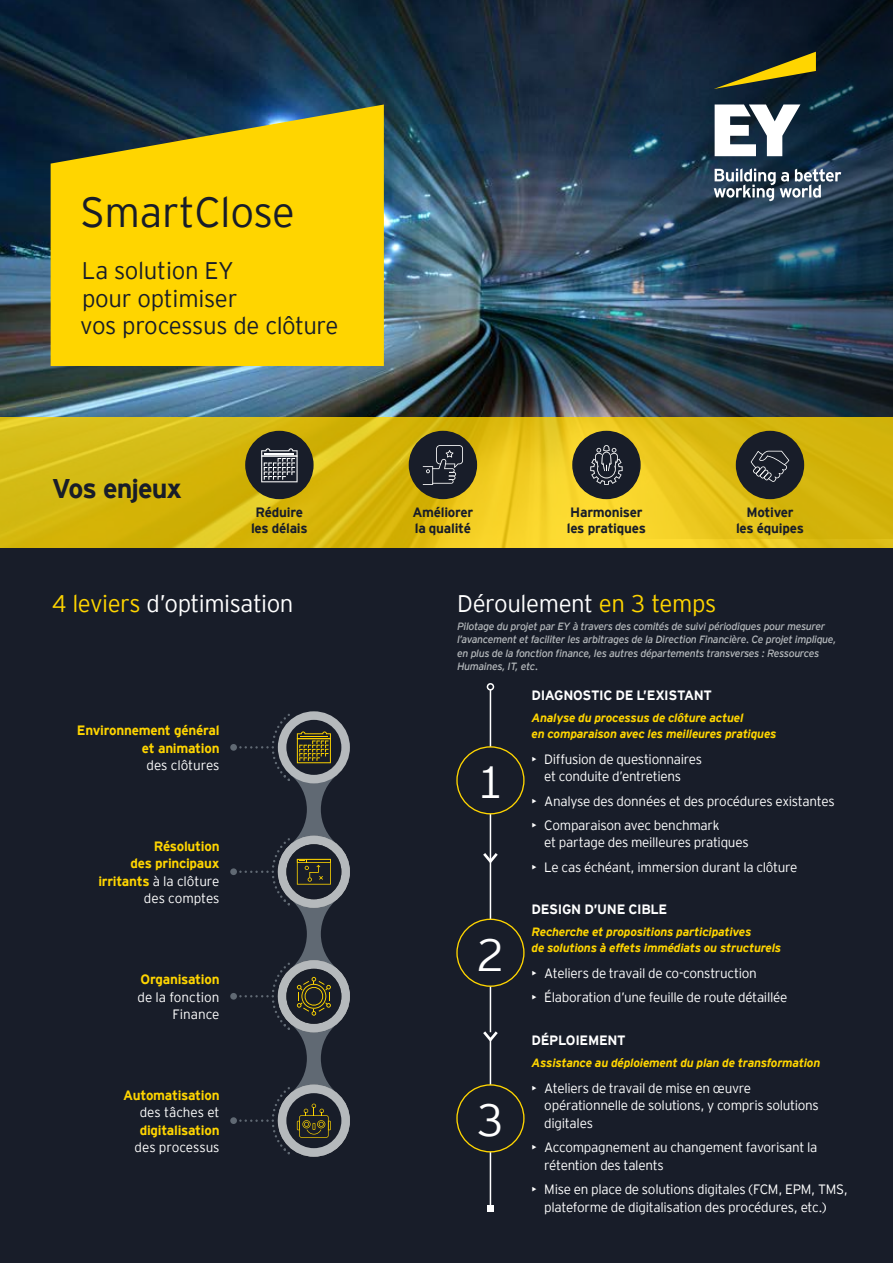
<style>
.page{position:relative;width:893px;height:1263px;background:#fff}
.page>*{position:absolute;margin:0;border:0;box-sizing:border-box;transform-origin:0 0}
.t1{font:300 45px "EY Interstate";color:#fff}
.t2{font:300 42px "EY Interstate";letter-spacing:-.01em;color:#181d29}
.t3{font:700 27px "EY Interstate";letter-spacing:-.035em;color:#181d29}
.t4{font:300 24px/27.6px "EY Interstate";letter-spacing:-.01em;color:#181d29}
.t5{font:300 24px "EY Interstate";letter-spacing:-.02em;color:#fff}
.t6{font:300 13.5px/17.5px "EY Interstate";letter-spacing:-.02em;color:#fff}
.t7{font:700 13.5px/17.5px "EY Interstate";letter-spacing:-.02em;color:#ffd500;text-align:right}
.t8{font:700 13.5px/16.5px "EY Interstate";letter-spacing:-.02em;color:#181d29}
.t9{font:700 13.5px "EY Interstate";letter-spacing:-.025em;color:#fff}
.t10{font:300 13.5px/17.5px "EY Interstate";color:#fff;text-align:right}
.t11{font:italic 700 12px/15.6px "EY Interstate";letter-spacing:-.02em;color:#ffd500}
.t12{font:italic 10.5px/13.5px "EY Interstate";letter-spacing:-.03em;color:#b5b9bc}
.s1{color:#ffd500}
.s2{font-weight:300;color:#fff}
</style>
<div class="page">
<img style="left:0;top:0;width:620px;height:417px">
<svg style="left:620px;top:0;width:273px;height:417px"></svg>
<svg style="left:0;top:417px;width:893px;height:132px"></svg>
<svg style="left:51px;top:104px;width:333px;height:262px;fill:#ffd500"></svg>
<svg style="left:714px;top:52px;width:102px;height:37px"></svg>
<svg style="left:714px;top:104px;width:127px;height:97px"></svg>
<div style="left:0;top:549px;width:893px;height:714px;background:#181d29"></div>
<div style="left:573px;top:431px;width:67px;height:67px;background:#181d29;border-radius:50%"></div>
<div style="left:572px;top:431px;width:69px;height:68px;border:2px solid #181d29;border-radius:50%"></div>
<svg style="left:590px;top:445px;width:33px;height:40px"></svg>
<div style="left:736px;top:431px;width:67px;height:67px;background:#181d29;border-radius:50%"></div>
<div style="left:736px;top:431px;width:68px;height:68px;border:2px solid #181d29;border-radius:50%"></div>
<svg style="left:751px;top:451px;width:38px;height:31px"></svg>
<div style="left:246px;top:431px;width:67px;height:67px;background:#181d29;border-radius:50%"></div>
<div style="left:245px;top:431px;width:69px;height:68px;border:2px solid #181d29;border-radius:50%"></div>
<svg style="left:261px;top:448px;width:37px;height:34px"></svg>
<div style="left:409px;top:431px;width:67px;height:67px;background:#181d29;border-radius:50%"></div>
<div style="left:409px;top:431px;width:68px;height:68px;border:2px solid #181d29;border-radius:50%"></div>
<svg style="left:423px;top:445px;width:40px;height:40px"></svg>
<svg style="left:483px;top:850px;width:15px;height:15px"></svg>
<hr style="left:490px;top:690px;width:1px;height:519px;background:#fff">
<div style="left:487px;top:683px;width:7px;height:7px;border:2px solid #fff;border-radius:50%"></div>
<svg style="left:487px;top:1206px;width:6px;height:6px"></svg>
<svg style="left:483px;top:1028px;width:15px;height:16px"></svg>
<div style="left:457px;top:747px;width:67px;height:67px;background:#181d29;border-radius:50%"></div>
<div style="left:456px;top:746px;width:69px;height:68px;border:1px solid #ffd500;border-radius:50%"></div>
<div style="left:457px;top:919px;width:67px;height:67px;background:#181d29;border-radius:50%"></div>
<div style="left:456px;top:919px;width:69px;height:68px;border:1px solid #ffd500;border-radius:50%"></div>
<div style="left:457px;top:1085px;width:67px;height:67px;background:#181d29;border-radius:50%"></div>
<div style="left:456px;top:1084px;width:69px;height:68px;border:1px solid #ffd500;border-radius:50%"></div>
<svg style="left:278px;top:836px;width:72px;height:72px"></svg>
<div style="left:230px;top:868px;width:7px;height:7px;background:#606973;border-radius:50%"></div>
<svg style="left:278px;top:711px;width:72px;height:72px"></svg>
<div style="left:230px;top:744px;width:7px;height:7px;background:#606973;border-radius:50%"></div>
<svg style="left:278px;top:960px;width:72px;height:72px"></svg>
<div style="left:230px;top:993px;width:7px;height:7px;background:#606973;border-radius:50%"></div>
<svg style="left:278px;top:1084px;width:72px;height:73px"></svg>
<div style="left:230px;top:1117px;width:7px;height:7px;background:#606973;border-radius:50%"></div>
<svg style="left:239px;top:713px;width:99px;height:441px"></svg>
<h2 class="t2" style="left:80px;top:183px;width:216px">SmartClose</h2>
<h3 class="t4" style="left:80px;top:255px;width:260px">La solution EY<br>pour optimiser<br>vos processus de clôture</h3>
<h3 class="t3" style="left:52px;top:469px;width:132px">Vos enjeux</h3>
<p class="t8" style="left:251px;top:503px;width:58px;text-align:center">Réduire les délais</p>
<p class="t8" style="left:412px;top:503px;width:62px">Améliorer la qualité</p>
<p class="t8" style="left:567px;top:503px;width:81px">Harmoniser les pratiques</p>
<p class="t8" style="left:736px;top:503px;width:69px;text-align:center">Motiver les équipes</p>
<h3 class="t5" style="left:52px;top:587px;width:243px"><span class="s1">4 leviers</span> d’optimisation</h3>
<p class="t7" style="left:77px;top:721px;width:144px">Environnement général et animation</p>
<p class="t6" style="left:146px;top:756px;width:75px">des clôtures</p>
<p class="t7" style="left:98px;top:836px;width:123px">Résolution<br>des principaux irritants <span class="s2">à la clôture des comptes</span></p>
<p class="t7" style="left:141px;top:970px;width:81px">Organisation</p>
<p class="t10" style="left:137px;top:987px;width:84px">de la fonction<br>Finance</p>
<p class="t7" style="left:123px;top:1085px;width:98px">Automatisation</p>
<p class="t6" style="left:140px;top:1103px;width:81px">des tâches et</p>
<p class="t7" style="left:140px;top:1120px;width:81px">digitalisation</p>
<p class="t6" style="left:135px;top:1138px;width:87px">des processus</p>
<h3 class="t5" style="left:457px;top:587px;width:261px">Déroulement <span class="s1">en 3 temps</span></h3>
<p class="t12" style="left:457px;top:619px;width:381px">Pilotage du projet par EY à travers des comités de suivi périodiques pour mesurer l’avancement et faciliter les arbitrages de la Direction Financière. Ce projet implique, en plus de la fonction finance, les autres départements transverses : Ressources Humaines, IT, etc.</p>
<h1 class="t1" style="left:476px;top:750px;width:29px">1</h1>
<h1 class="t1" style="left:476px;top:923px;width:29px">2</h1>
<h1 class="t1" style="left:476px;top:1088px;width:29px">3</h1>
<p class="t9" style="left:531px;top:685px;width:182px">DIAGNOSTIC DE L’EXISTANT</p>
<p class="t11" style="left:531px;top:709px;width:247px">Analyse du processus de clôture actuel<br>en comparaison avec les meilleures pratiques</p>
<p class="t6" style="left:544px;top:749px;width:159px;text-indent:-13px">• Diffusion de questionnaires et conduite d’entretiens</p>
<p class="t6" style="left:531px;top:791px;width:305px">• Analyse des données et des procédures existantes</p>
<p class="t6" style="left:544px;top:815px;width:206px;text-indent:-13px">• Comparaison avec benchmark<br>et partage des meilleures pratiques</p>
<p class="t6" style="left:531px;top:857px;width:267px">• Le cas échéant, immersion durant la clôture</p>
<p class="t9" style="left:531px;top:899px;width:137px">DESIGN D’UNE CIBLE</p>
<p class="t11" style="left:531px;top:923px;width:251px">Recherche et propositions participatives<br>de solutions à effets immédiats ou structurels</p>
<p class="t6" style="left:531px;top:964px;width:227px">• Ateliers de travail de co-construction</p>
<p class="t6" style="left:531px;top:988px;width:257px">• Élaboration d’une feuille de route détaillée</p>
<p class="t9" style="left:531px;top:1030px;width:96px">DÉPLOIEMENT</p>
<p class="t11" style="left:531px;top:1054px;width:290px">Assistance au déploiement du plan de transformation</p>
<p class="t6" style="left:544px;top:1078px;width:276px;text-indent:-13px">• Ateliers de travail de mise en œuvre opérationnelle de solutions, y compris solutions digitales</p>
<p class="t6" style="left:544px;top:1138px;width:275px;text-indent:-13px">• Accompagnement au changement favorisant la rétention des talents</p>
<p class="t6" style="left:544px;top:1180px;width:305px;text-indent:-13px">• Mise en place de solutions digitales (FCM, EPM, TMS, plateforme de digitalisation des procédures, etc.)</p>
</div>
